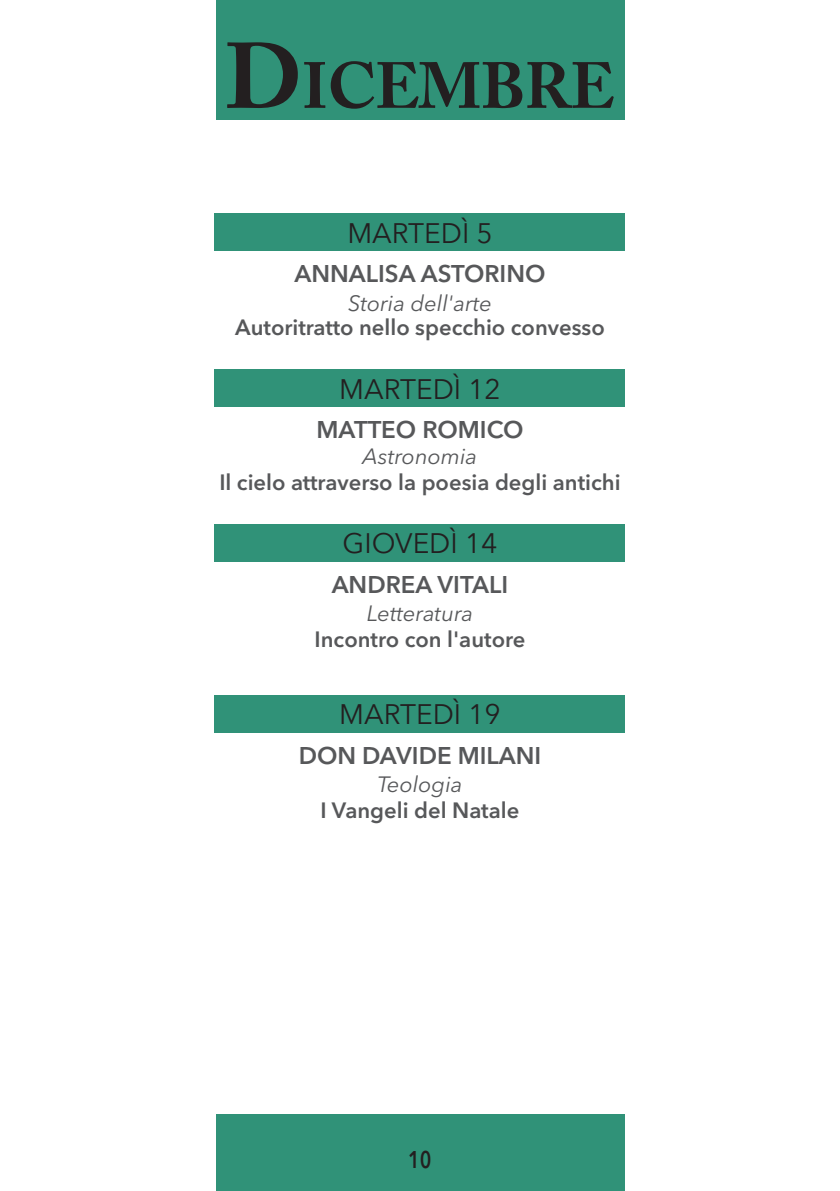
<style>
.page{position:relative;width:840px;height:1191px;background:#fff}
.page>*{position:absolute;margin:0;border:0;box-sizing:border-box;transform-origin:0 0}
.t1{font:700 64.4px "Adobe Caslon Pro";letter-spacing:-.015em;color:#231f20}
.t2{font:28px "Avenir Next LT Pro";color:#231f20}
.t3{font:600 24px "Avenir Next LT Pro";color:#57585a}
.t4{font:600 24px "Avenir Next LT Pro";color:#231f20;scale:.8 1}
.t5{font:600 22px "Avenir Next LT Pro";color:#57585a}
.t6{font:italic 22px "Avenir Next LT Pro";color:#57585a}
.s1{font-size:92px}
</style>
<div class="page">
<div style="left:215px;top:0;width:409px;height:119px;background:#309278"></div>
<div style="left:215px;top:1114px;width:409px;height:77px;background:#309278"></div>
<div style="left:215px;top:214px;width:409px;height:37px;background:#309278"></div>
<div style="left:215px;top:369px;width:409px;height:37px;background:#309278"></div>
<div style="left:215px;top:524px;width:409px;height:37px;background:#309278"></div>
<div style="left:215px;top:695px;width:409px;height:37px;background:#309278"></div>
<h1 class="t1" style="left:225px;top:48px;width:391px"><span class="s1">D</span>ICEMBRE</h1>
<p class="t2" style="left:347px;top:216px;width:147px">MARTEDÌ 5</p>
<p class="t3" style="left:294px;top:259px;width:252px">ANNALISA ASTORINO</p>
<p class="t6" style="left:348px;top:290px;width:145px">Storia dell'arte</p>
<p class="t5" style="left:235px;top:314px;width:371px">Autoritratto nello specchio convesso</p>
<p class="t2" style="left:339px;top:372px;width:163px">MARTEDÌ 12</p>
<p class="t3" style="left:316px;top:415px;width:208px">MATTEO ROMICO</p>
<p class="t6" style="left:362px;top:443px;width:116px">Astronomia</p>
<p class="t5" style="left:219px;top:469px;width:402px">Il cielo attraverso la poesia degli antichi</p>
<p class="t2" style="left:342px;top:527px;width:156px">GIOVEDÌ 14</p>
<p class="t3" style="left:331px;top:570px;width:178px">ANDREA VITALI</p>
<p class="t6" style="left:366px;top:600px;width:108px">Letteratura</p>
<p class="t5" style="left:314px;top:626px;width:212px">Incontro con l'autore</p>
<p class="t2" style="left:339px;top:697px;width:163px">MARTEDÌ 19</p>
<p class="t3" style="left:298px;top:741px;width:244px">DON DAVIDE MILANI</p>
<p class="t6" style="left:377px;top:771px;width:87px">Teologia</p>
<p class="t5" style="left:320px;top:797px;width:200px">I Vangeli del Natale</p>
<p class="t4" style="left:408px;top:1144px;width:31px">10</p>
</div>
